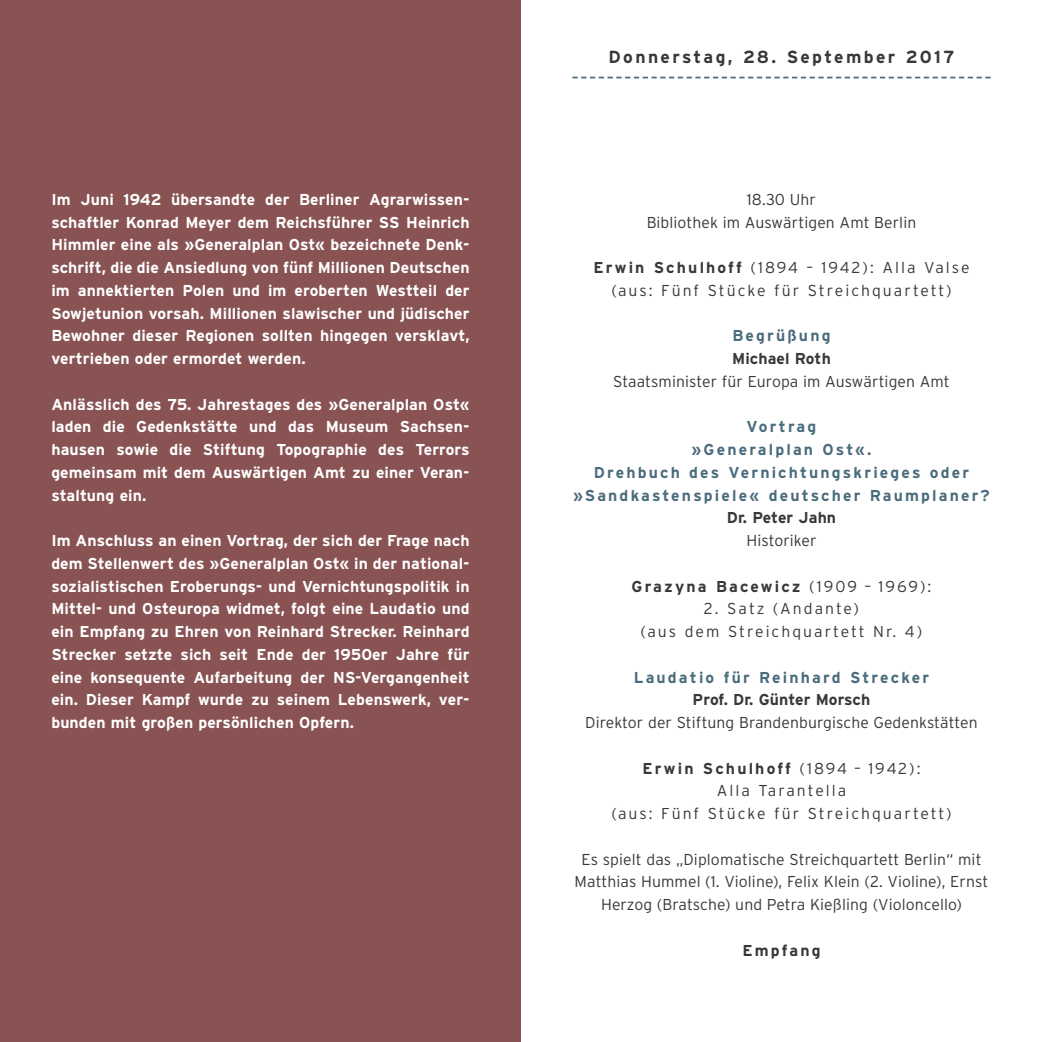
<style>
.page{position:relative;width:1042px;height:1042px;background:#fff}
.page>*{position:absolute;margin:0;border:0;box-sizing:border-box;transform-origin:0 0}
.t1{font:700 17.5px "Interstate";letter-spacing:.135em;color:#393839}
.t2{font:700 15.75px/22.8px "Interstate";letter-spacing:.005em;color:#fff;text-align:justify}
.t3{font:300 15.75px/22.8px "Interstate";letter-spacing:.005em;color:#393839;text-align:center}
.t4{font:300 15.75px/22.8px "Interstate";letter-spacing:.13em;color:#393839;text-align:center}
.t5{font:700 15.75px/22.8px "Interstate";letter-spacing:.135em;color:#4b6c7d;text-align:center}
.t6{font:700 15.75px "Interstate";letter-spacing:.005em;color:#393839}
.t7{font:700 15.75px "Interstate";letter-spacing:.135em;color:#393839}
.s1{font-weight:700}
.s2{font-weight:300}
</style>
<div class="page">
<svg style="left:572px;top:77px;width:418px;height:1px"></svg>
<div style="left:0;top:0;width:521px;height:1042px;background:#895354"></div>
<p class="t2" style="left:51px;top:188px;width:420px">Im Juni 1942 übersandte der Berliner Agrarwissen&shy;schaftler Konrad Meyer dem Reichsführer SS Heinrich Himmler eine als »Generalplan Ost« bezeichnete Denk&shy;schrift, die die Ansiedlung von fünf Millionen Deutschen im annektierten Polen und im eroberten Westteil der Sowjetunion vorsah. Millionen slawischer und jüdischer Bewohner dieser Regionen sollten hingegen versklavt, vertrieben oder ermordet werden.</p>
<p class="t2" style="left:51px;top:393px;width:420px">Anlässlich des 75. Jahrestages des »Generalplan Ost« laden die Gedenkstätte und das Museum Sachsen&shy;hausen sowie die Stiftung Topographie des Terrors gemeinsam mit dem Auswärtigen Amt zu einer Veran&shy;staltung ein.</p>
<p class="t2" style="left:51px;top:529px;width:420px">Im Anschluss an einen Vortrag, der sich der Frage nach dem Stellenwert des »Generalplan Ost« in der national&shy;sozialistischen Eroberungs- und Vernichtungspolitik in Mittel- und Osteuropa widmet, folgt eine Laudatio und ein Empfang zu Ehren von Reinhard Strecker. Reinhard Strecker setzte sich seit Ende der 1950er Jahre für eine konsequente Aufarbeitung der NS-Vergangenheit ein. Dieser Kampf wurde zu seinem Lebenswerk, ver&shy;bunden mit großen persönlichen Opfern.</p>
<p class="t1" style="left:608px;top:47px;width:347px">Donnerstag, 28. September 2017</p>
<p class="t3" style="left:647px;top:188px;width:271px">18.30 Uhr<br>Bibliothek im Auswärtigen Amt Berlin</p>
<p class="t4" style="left:593px;top:256px;width:378px"><span class="s1">Erwin Schulhoff</span> (1894 – 1942): Alla Valse (aus: Fünf Stücke für Streichquartett)</p>
<p class="t5" style="left:732px;top:324px;width:100px">Begrüßung</p>
<p class="t6" style="left:732px;top:349px;width:100px">Michael Roth</p>
<p class="t3" style="left:613px;top:370px;width:338px">Staatsminister für Europa im Auswärtigen Amt</p>
<p class="t5" style="left:573px;top:415px;width:418px">Vortrag<br>»Generalplan Ost«.<br>Drehbuch des Vernichtungskrieges oder »Sandkastenspiele« deutscher Raumplaner?</p>
<p class="t6" style="left:727px;top:509px;width:111px">Dr. Peter Jahn</p>
<p class="t3" style="left:746px;top:529px;width:72px">Historiker</p>
<p class="t7" style="left:631px;top:577px;width:301px">Grazyna Bacewicz <span class="s2">(1909 – 1969):</span></p>
<p class="t4" style="left:641px;top:597px;width:283px">2. Satz (Andante)<br>(aus dem Streichquartett Nr. 4)</p>
<p class="t5" style="left:634px;top:666px;width:297px">Laudatio für Reinhard Strecker</p>
<p class="t6" style="left:692px;top:691px;width:179px">Prof. Dr. Günter Morsch</p>
<p class="t3" style="left:585px;top:711px;width:394px">Direktor der Stiftung Brandenburgische Gedenkstätten</p>
<p class="t4" style="left:611px;top:757px;width:342px"><span class="s1">Erwin Schulhoff</span> (1894 – 1942):<br>Alla Tarantella<br>(aus: Fünf Stücke für Streichquartett)</p>
<p class="t3" style="left:575px;top:848px;width:415px">Es spielt das „Diplomatische Streichquartett Berlin“ mit<br>Matthias Hummel (1. Violine), Felix Klein (2. Violine), Ernst<br>Herzog (Bratsche) und Petra Kießling (Violoncello)</p>
<p class="t7" style="left:742px;top:941px;width:80px">Empfang</p>
</div>
